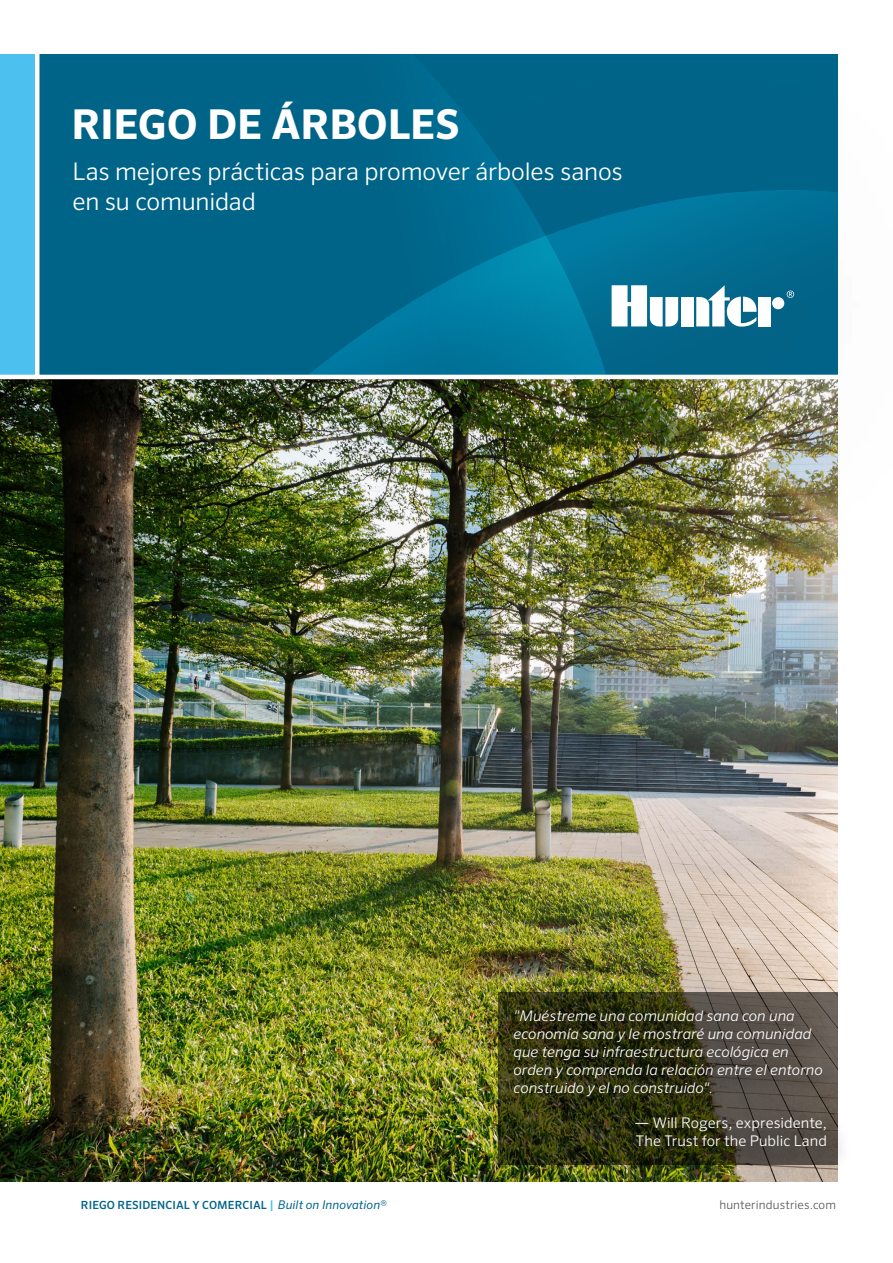
<style>
.page{position:relative;width:893px;height:1263px;background:#fff}
.page>*{position:absolute;margin:0;border:0;box-sizing:border-box;transform-origin:0 0}
.t1{font:700 41.1px "Sero Pro";letter-spacing:-.005em;color:#fff}
.t2{font:300 24.3px/30px "Sero Pro";letter-spacing:-.01em;color:#fff}
.t3{font:italic 300 14.7px/18px "Sero Pro";color:#fff}
.t4{font:300 14.7px/18px "Sero Pro";letter-spacing:.005em;color:#fff}
.t5{font:300 12px "Sero Pro";letter-spacing:.01em;color:#58595b}
.t6{font:500 11.25px "Sero Pro";letter-spacing:.01em;color:#006488}
.s1{font-size:12px;color:#4cc0ef}
.s2{font-weight:400;font-style:italic;font-size:12px}
</style>
<div class="page">
<img style="left:0;top:379px;width:838px;height:803px">
<div style="left:37px;top:55px;width:801px;height:320px;background:#006488"></div>
<svg style="left:158px;top:312px;width:238px;height:63px"></svg>
<div style="left:0;top:55px;width:37px;height:320px;background:#4cc0ef"></div>
<hr style="left:35px;top:0;width:4px;height:377px;background:#fff">
<div style="left:396px;top:58px;width:497px;height:502px;background:#585956;opacity:.75"></div>
<svg style="left:787px;top:291px;width:7px;height:7px"></svg>
<div style="left:681px;top:297px;width:13px;height:29px;background:#fff"></div>
<div style="left:772px;top:297px;width:12px;height:12px;background:#fff;border-radius:50%"></div>
<div style="left:758px;top:297px;width:13px;height:30px;background:#fff"></div>
<svg style="left:696px;top:285px;width:61px;height:42px"></svg>
<svg style="left:612px;top:285px;width:66px;height:42px"></svg>
<svg style="left:498px;top:992px;width:340px;height:172px;background:#373a18"></svg>
<div style="left:505px;top:1001px;width:336px;height:114px;background:#000;opacity:.75"></div>
<div style="left:634px;top:1113px;width:217px;height:58px;background:#000;opacity:.75"></div>
<h1 class="t1" style="left:71px;top:100px;width:390px">RIEGO DE ÁRBOLES</h1>
<h2 class="t2" style="left:72px;top:156px;width:552px">Las mejores prácticas para promover árboles sanos en su comunidad</h2>
<p class="t3" style="left:514px;top:1007px;width:311px">"Muéstreme una comunidad sana con una economía sana y le mostraré una comunidad que tenga su infraestructura ecológica en orden y comprenda la relación entre el entorno construido y el no construido".</p>
<p class="t4" style="left:634px;top:1113px;width:194px">— Will Rogers, expresidente,<br>The Trust for the Public Land</p>
<p class="t6" style="left:81px;top:1198px;width:307px">RIEGO RESIDENCIAL Y COMERCIAL <span class="s1">|</span> <span class="s2">Built on Innovation®</span></p>
<p class="t5" style="left:719px;top:1197px;width:118px">hunterindustries.com</p>
</div>
